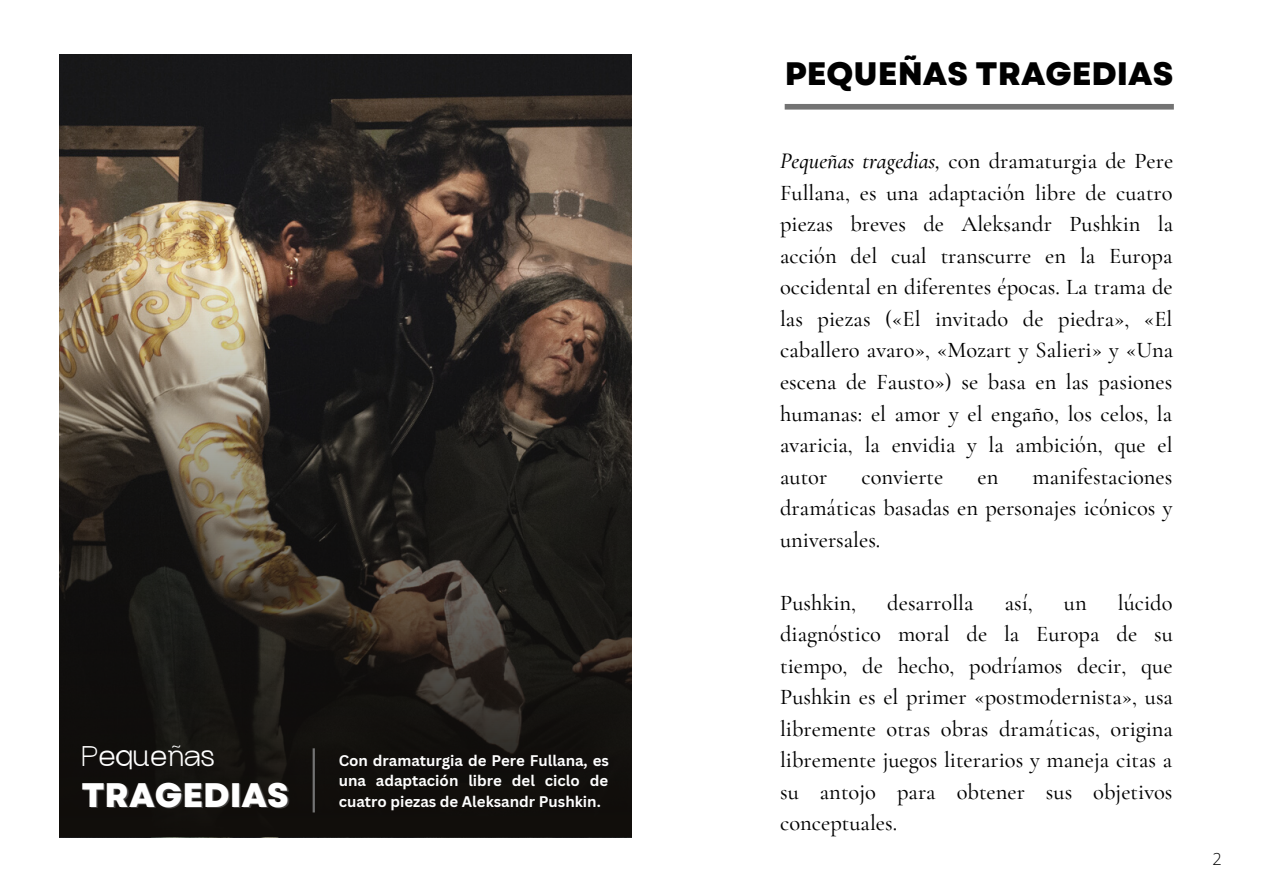
<style>
.page{position:relative;width:1263px;height:894px;background:#fff}
.page>*{position:absolute;margin:0;border:0;box-sizing:border-box;transform-origin:0 0}
.t1{font:800 34.05px "Garet";color:#fff}
.t2{font:800 32.4px "Garet";color:#000}
.t3{font:500 22.5px/31.5px "Cormorant Garamond";color:#000;text-align:justify}
.t4{font:300 22.2px "Glock Grotesque";color:#fff}
.t5{font:300 16.5px "Open Sans";color:#000}
.t6{font:700 15px/20.2px "Canva Sans";color:#fff;text-align:justify}
.s1{font-style:italic}
</style>
<div class="page">
<div style="left:785px;top:104px;width:389px;height:5px;background:#737373"></div>
<img style="left:59px;top:54px;width:573px;height:783px">
<svg style="left:59px;top:265px;width:573px;height:571px;background:#312c25"></svg>
<hr style="left:313px;top:748px;width:2px;height:64px;background:#737373">
<p class="t4" style="left:81px;top:745px;width:135px">Pequeñas</p>
<p class="t6" style="left:339px;top:749px;width:272px">Con dramaturgia de Pere Fullana, es una adaptación libre del ciclo de cuatro piezas de Aleksandr Pushkin.</p>
<p class="t1" style="left:81px;top:770px;width:209px">TRAGEDIAS</p>
<p class="t2" style="left:785px;top:50px;width:390px">PEQUEÑAS TRAGEDIAS</p>
<p class="t3" style="left:780px;top:145px;width:395px"><span class="s1">Pequeñas tragedias,</span> con dramaturgia de Pere Fullana, es una adaptación libre de cuatro piezas breves de Aleksandr Pushkin la acción del cual transcurre en la Europa occidental en diferentes épocas. La trama de las piezas («El invitado de piedra», «El caballero avaro», «Mozart y Salieri» y «Una escena de Fausto») se basa en las pasiones humanas: el amor y el engaño, los celos, la avaricia, la envidia y la ambición, que el autor</p>
<p class="t3" style="left:780px;top:460px;width:394px;text-indent:252px">manifestaciones dramáticas basadas en personajes icónicos y universales.</p>
<p class="t3" style="left:861px;top:460px;width:83px">convierte</p>
<p class="t3" style="left:977px;top:460px;width:22px">en</p>
<p class="t3" style="left:780px;top:586px;width:394px;text-indent:338px">lúcido diagnóstico moral de la Europa de su tiempo, de hecho, podríamos decir, que Pushkin es el primer «postmodernista», usa libremente otras obras dramáticas, origina libremente juegos literarios y maneja citas a su antojo para obtener sus objetivos conceptuales.</p>
<p class="t3" style="left:780px;top:586px;width:78px">Pushkin,</p>
<p class="t3" style="left:887px;top:586px;width:88px">desarrolla</p>
<p class="t3" style="left:1005px;top:586px;width:30px">así,</p>
<p class="t3" style="left:1064px;top:586px;width:24px">un</p>
<p class="t5" style="left:1212px;top:846px;width:11px">2</p>
</div>
